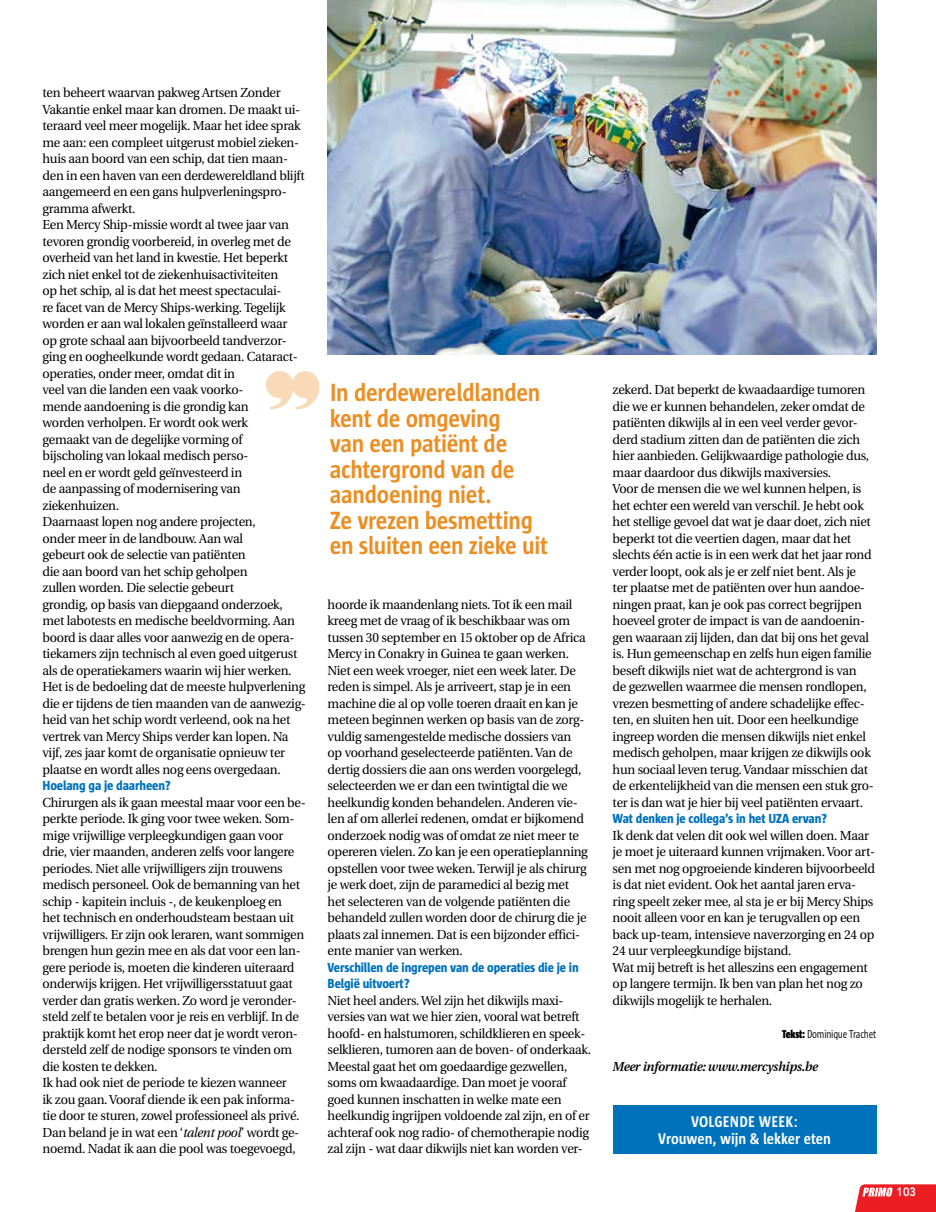
<style>
.page{position:relative;width:936px;height:1212px;background:#fff}
.page>*{position:absolute;margin:0;border:0;box-sizing:border-box;transform-origin:0 0}
.t1{font:700 25.5px/25.5px "Sun";letter-spacing:-.01em;color:#eb8e23;scale:.9 1}
.t2{font:700 15.9px/16.5px "Sun";color:#fff;text-align:center;scale:.9 1}
.t3{font:800 13.5px/16.5px "Sun";letter-spacing:-.01em;color:#0072bc;scale:.9 1}
.t4{font:13.05px/16.5px "Utopia";letter-spacing:-.025em;color:#000}
.t5{font:italic 600 13.05px "Utopia";letter-spacing:-.02em;color:#000}
.t6{font:800 12.15px "Avenir";color:#fff;scale:.9 1}
.t7{font:11.7px "Sun";letter-spacing:-.025em;color:#000;scale:.8 1}
.s1{font-style:italic}
.s2{font-weight:900}
</style>
<div class="page">
<div style="left:612px;top:1105px;width:264px;height:49px;background:#0072bc"></div>
<img style="left:327px;top:0;width:549px;height:354px">
<svg style="left:266px;top:371px;width:53px;height:38px"></svg>
<svg style="left:855px;top:1184px;width:80px;height:28px;background:#ef3a40"></svg>
<p class="t4" style="left:43px;top:85px;width:265px">ten beheert waarvan pakweg Artsen Zonder Vakantie enkel maar kan dromen. De maakt ui&shy;teraard veel meer mogelijk. Maar het idee sprak me aan: een compleet uitgerust mobiel zieken&shy;huis aan boord van een schip, dat tien maan&shy;den in een haven van een derdewereldland blijft aangemeerd en een gans hulpverleningspro&shy;gramma afwerkt.<br>Een Mercy Ship-missie wordt al twee jaar van tevoren grondig voorbereid, in overleg met de overheid van het land in kwestie. Het beperkt zich niet enkel tot de ziekenhuisactiviteiten<br>op het schip, al is dat het meest spectaculai-<br>re facet van de Mercy Ships-werking. Tegelijk worden er aan wal lokalen geïnstalleerd waar<br>op grote schaal aan bijvoorbeeld tandverzor&shy;ging en oogheelkunde wordt gedaan. Cataract&shy;operaties, onder meer, omdat dit in<br>veel van die landen een vaak voorko-<br>mende aandoening is die grondig kan<br>worden verholpen. Er wordt ook werk<br>gemaakt van de degelijke vorming of bijscholing van lokaal medisch perso-<br>neel en er wordt geld geïnvesteerd in<br>de aanpassing of modernisering van ziekenhuizen.<br>Daarnaast lopen nog andere projecten,<br>onder meer in de landbouw. Aan wal<br>gebeurt ook de selectie van patiënten<br>die aan boord van het schip geholpen<br>zullen worden. Die selectie gebeurt<br>grondig, op basis van diepgaand onderzoek, met labotests en medische beeldvorming. Aan boord is daar alles voor aanwezig en de opera&shy;tiekamers zijn technisch al even goed uitgerust als de operatiekamers waarin wij hier werken.<br>Het is de bedoeling dat de meeste hulpverlening die er tijdens de tien maanden van de aanwezig&shy;heid van het schip wordt verleend, ook na het vertrek van Mercy Ships verder kan lopen. Na vijf, zes jaar komt de organisatie opnieuw ter plaatse en wordt alles nog eens overgedaan.</p>
<p class="t3" style="left:43px;top:777px;width:144px">Hoelang ga je daarheen?</p>
<p class="t4" style="left:43px;top:794px;width:265px">Chirurgen als ik gaan meestal maar voor een be&shy;perkte periode. Ik ging voor twee weken. Som&shy;mige vrijwillige verpleegkundigen gaan voor drie, vier maanden, anderen zelfs voor langere periodes. Niet alle vrijwilligers zijn trouwens medisch personeel. Ook de bemanning van het schip - kapitein incluis -, de keukenploeg en<br>het technisch en onderhoudsteam bestaan uit vrijwilligers. Er zijn ook leraren, want sommigen brengen hun gezin mee en als dat voor een lan&shy;gere periode is, moeten die kinderen uiteraard onderwijs krijgen. Het vrijwilligersstatuut gaat verder dan gratis werken. Zo word je veronder&shy;steld zelf te betalen voor je reis en verblijf. In de praktijk komt het erop neer dat je wordt veron&shy;dersteld zelf de nodige sponsors te vinden om die kosten te dekken.<br>Ik had ook niet de periode te kiezen wanneer<br>ik zou gaan. Vooraf diende ik een pak informa&shy;tie door te sturen, zowel professioneel als privé.<br>Dan beland je in wat een ‘<span class="s1">talent pool</span>’ wordt ge&shy;noemd. Nadat ik aan die pool was toegevoegd,</p>
<h1 class="t1" style="left:330px;top:380px;width:244px">In derdewereldlanden kent de omgeving<br>van een patiënt de achtergrond van de aandoening niet.<br>Ze vrezen besmetting en sluiten een zieke uit</h1>
<p class="t4" style="left:327px;top:596px;width:262px">hoorde ik maandenlang niets. Tot ik een mail kreeg met de vraag of ik beschikbaar was om tussen 30 september en 15 oktober op de Africa Mercy in Conakry in Guinea te gaan werken.<br>Niet een week vroeger, niet een week later. De reden is simpel. Als je arriveert, stap je in een machine die al op volle toeren draait en kan je meteen beginnen werken op basis van de zorg&shy;vuldig samengestelde medische dossiers van op voorhand geselecteerde patiënten. Van de dertig dossiers die aan ons werden voorgelegd, selecteerden we er dan een twintigtal die we heelkundig konden behandelen. Anderen vie&shy;len af om allerlei redenen, omdat er bijkomend onderzoek nodig was of omdat ze niet meer te opereren vielen. Zo kan je een operatieplanning opstellen voor twee weken. Terwijl je als chirurg je werk doet, zijn de paramedici al bezig met het selecteren van de volgende patiënten die behandeld zullen worden door de chirurg die je plaats zal innemen. Dat is een bijzonder effici&shy;ënte manier van werken.</p>
<p class="t3" style="left:327px;top:959px;width:280px">Verschillen de ingrepen van de operaties die je in<br>België uitvoert?</p>
<p class="t4" style="left:327px;top:992px;width:265px">Niet heel anders. Wel zijn het dikwijls maxi&shy;versies van wat we hier zien, vooral wat betreft hoofd- en halstumoren, schildklieren en speek&shy;selklieren, tumoren aan de boven- of onderkaak.<br>Meestal gaat het om goedaardige gezwellen, soms om kwaadaardige. Dan moet je vooraf goed kunnen inschatten in welke mate een heelkundig ingrijpen voldoende zal zijn, en of er achteraf ook nog radio- of chemotherapie nodig zal zijn - wat daar dikwijls niet kan worden ver-</p>
<p class="t4" style="left:612px;top:382px;width:262px">zekerd. Dat beperkt de kwaadaardige tumoren die we er kunnen behandelen, zeker omdat de patiënten dikwijls al in een veel verder gevor&shy;derd stadium zitten dan de patiënten die zich hier aanbieden. Gelijkwaardige pathologie dus, maar daardoor dus dikwijls maxiversies.<br>Voor de mensen die we wel kunnen helpen, is het echter een wereld van verschil. Je hebt ook het stellige gevoel dat wat je daar doet, zich niet beperkt tot die veertien dagen, maar dat het slechts één actie is in een werk dat het jaar rond verder loopt, ook als je er zelf niet bent. Als je ter plaatse met de patiënten over hun aandoe&shy;ningen praat, kan je ook pas correct begrijpen hoeveel groter de impact is van de aandoenin&shy;gen waaraan zij lijden, dan dat bij ons het geval is. Hun gemeenschap en zelfs hun eigen familie beseft dikwijls niet wat de achtergrond is van de gezwellen waarmee die mensen rondlopen, vrezen besmetting of andere schadelijke effec&shy;ten, en sluiten hen uit. Door een heelkundige ingreep worden die mensen dikwijls niet enkel medisch geholpen, maar krijgen ze dikwijls ook hun sociaal leven terug. Vandaar misschien dat de erkentelijkheid van die mensen een stuk gro&shy;ter is dan wat je hier bij veel patiënten ervaart.</p>
<p class="t3" style="left:612px;top:810px;width:240px">Wat denken je collega’s in het UZA ervan?</p>
<p class="t4" style="left:612px;top:827px;width:264px">Ik denk dat velen dit ook wel willen doen. Maar je moet je uiteraard kunnen vrijmaken. Voor art&shy;sen met nog opgroeiende kinderen bijvoorbeeld is dat niet evident. Ook het aantal jaren erva&shy;ring speelt zeker mee, al sta je er bij Mercy Ships nooit alleen voor en kan je terugvallen op een back up-team, intensieve naverzorging en 24 op 24 uur verpleegkundige bijstand.<br>Wat mij betreft is het alleszins een engagement op langere termijn. Ik ben van plan het nog zo dikwijls mogelijk te herhalen.</p>
<p class="t7" style="left:782px;top:1027px;width:119px"><span class="s2">Tekst:</span> Dominique Trachet</p>
<p class="t5" style="left:612px;top:1059px;width:207px">Meer informatie: www.mercyships.be</p>
<p class="t2" style="left:658px;top:1114px;width:193px">VOLGENDE WEEK:<br>Vrouwen, wijn &amp; lekker eten</p>
<p class="t6" style="left:896px;top:1183px;width:23px">103</p>
</div>
